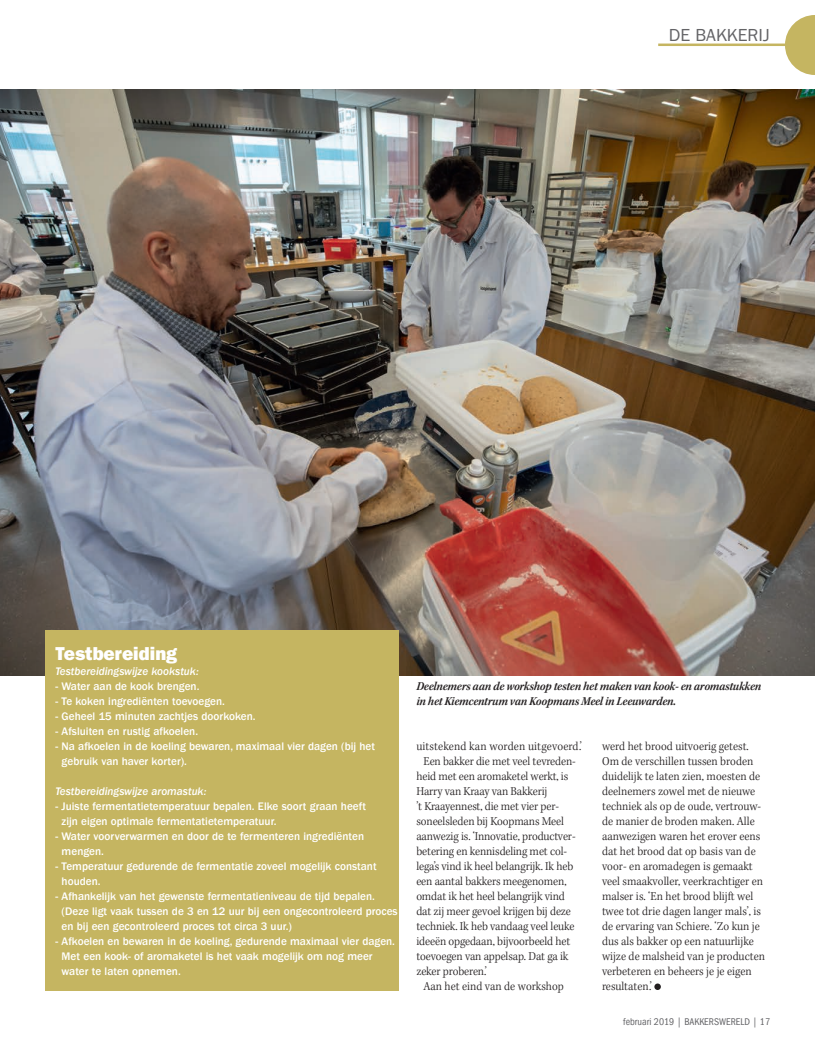
<style>
.page{position:relative;width:815px;height:1063px;background:#fff}
.page>*{position:absolute;margin:0;border:0;box-sizing:border-box;transform-origin:0 0}
.t1{font:18.75px "ITC Franklin Gothic Std Hvy";color:#fff}
.t2{font:17.5px "ITC Franklin Gothic Std";color:#636366}
.t3{font:12.5px/15px "Kepler Std Light Scn";letter-spacing:-.005em;color:#231f20}
.t4{font:12.5px/15px "Kepler Std Semibold Scn It";letter-spacing:-.02em;color:#231f20}
.t5{font:500 11.25px/15px "ITC Franklin Gothic Std";color:#fff}
.t6{font:11.25px "ITC Franklin Gothic Std Med It";color:#fff}
.t7{font:condensed 10px "ITC Franklin Gothic Std";color:#636366}
</style>
<div class="page">
<svg style="left:785px;top:15px;width:30px;height:60px"></svg>
<img style="left:0;top:90px;width:815px;height:585px">
<div style="left:45px;top:630px;width:354px;height:360px;background:#c5b561"></div>
<div style="left:654px;top:984px;width:7px;height:6px;background:#231f20;border-radius:50%"></div>
<hr style="left:658px;top:44px;width:157px;height:2px;background:#c5b561">
<h2 class="t2" style="left:669px;top:25px;width:103px">DE BAKKERIJ</h2>
<h1 class="t1" style="left:56px;top:642px;width:123px">Testbereiding</h1>
<p class="t6" style="left:56px;top:665px;width:145px">Testbereidingswijze kookstuk:</p>
<p class="t5" style="left:56px;top:679px;width:145px">- Water aan de kook brengen.</p>
<p class="t5" style="left:56px;top:694px;width:171px">- Te koken ingrediënten toevoegen.</p>
<p class="t5" style="left:56px;top:709px;width:201px">- Geheel 15 minuten zachtjes doorkoken.</p>
<p class="t5" style="left:56px;top:724px;width:144px">- Afsluiten en rustig afkoelen.</p>
<p class="t5" style="left:62px;top:739px;width:315px;text-indent:-6px">- Na afkoelen in de koeling bewaren, maximaal vier dagen (bij het gebruik van haver korter).</p>
<p class="t6" style="left:56px;top:785px;width:152px">Testbereidingswijze aromastuk:</p>
<p class="t5" style="left:62px;top:799px;width:306px;text-indent:-6px">- Juiste fermentatietemperatuur bepalen. Elke soort graan heeft zijn eigen optimale fermentatietemperatuur.</p>
<p class="t5" style="left:62px;top:829px;width:304px;text-indent:-6px">- Water voorverwarmen en door de te fermenteren ingrediënten mengen.</p>
<p class="t5" style="left:62px;top:859px;width:317px;text-indent:-6px">- Temperatuur gedurende de fermentatie zoveel mogelijk constant houden.</p>
<p class="t5" style="left:62px;top:889px;width:338px;text-indent:-6px">- Afhankelijk van het gewenste fermentatieniveau de tijd bepalen. (Deze ligt vaak tussen de 3 en 12 uur bij een ongecontroleerd proces en bij een gecontroleerd proces tot circa 3 uur.)</p>
<p class="t5" style="left:62px;top:934px;width:335px;text-indent:-6px">- Afkoelen en bewaren in de koeling, gedurende maximaal vier dagen.<br>Met een kook- of aromaketel is het vaak mogelijk om nog meer water te laten opnemen.</p>
<p class="t4" style="left:416px;top:679px;width:346px">Deelnemers aan de workshop testen het maken van kook- en aromastukken in het Kiemcentrum van Koopmans Meel in Leeuwarden.</p>
<p class="t3" style="left:416px;top:739px;width:167px">uitstekend kan worden uitgevoerd.’</p>
<p class="t3" style="left:423px;top:754px;width:154px">Een bakker die met veel tevreden-</p>
<p class="t3" style="left:416px;top:769px;width:154px">heid met een aromaketel werkt, is</p>
<p class="t3" style="left:416px;top:784px;width:133px">Harry van Kraay van Bakkerij</p>
<p class="t3" style="left:416px;top:799px;width:144px">’t Kraayennest, die met vier per-</p>
<p class="t3" style="left:416px;top:814px;width:149px">soneelsleden bij Koopmans Meel</p>
<p class="t3" style="left:416px;top:829px;width:161px">aanwezig is. ‘Innovatie, productver-</p>
<p class="t3" style="left:416px;top:844px;width:152px">betering en kennisdeling met col-</p>
<p class="t3" style="left:416px;top:859px;width:158px">lega’s vind ik heel belangrijk. Ik heb</p>
<p class="t3" style="left:416px;top:874px;width:152px">een aantal bakkers meegenomen,</p>
<p class="t3" style="left:416px;top:889px;width:150px">omdat ik het heel belangrijk vind</p>
<p class="t3" style="left:416px;top:904px;width:156px">dat zij meer gevoel krijgen bij deze</p>
<p class="t3" style="left:416px;top:919px;width:160px">techniek. Ik heb vandaag veel leuke</p>
<p class="t3" style="left:416px;top:934px;width:156px">ideeën opgedaan, bijvoorbeeld het</p>
<p class="t3" style="left:416px;top:949px;width:154px">toevoegen van appelsap. Dat ga ik</p>
<p class="t3" style="left:416px;top:964px;width:72px">zeker proberen.’</p>
<p class="t3" style="left:423px;top:979px;width:142px">Aan het eind van de workshop</p>
<p class="t3" style="left:602px;top:739px;width:165px">werd het brood uitvoerig getest.<br>Om de verschillen tussen broden duidelijk te laten zien, moesten de deelnemers zowel met de nieuwe techniek als op de oude, vertrouw&shy;de manier de broden maken. Alle aanwezigen waren het erover eens dat het brood dat op basis van de voor- en aromadegen is gemaakt veel smaakvoller, veerkrachtiger en malser is. ‘En het brood blijft wel twee tot drie dagen langer mals’, is de ervaring van Schiere. ‘Zo kun je dus als bakker op een natuurlijke wijze de malsheid van je producten verbeteren en beheers je je eigen resultaten.’</p>
<p class="t7" style="left:623px;top:1016px;width:148px">februari 2019 | BAKKERSWERELD | 17</p>
</div>
